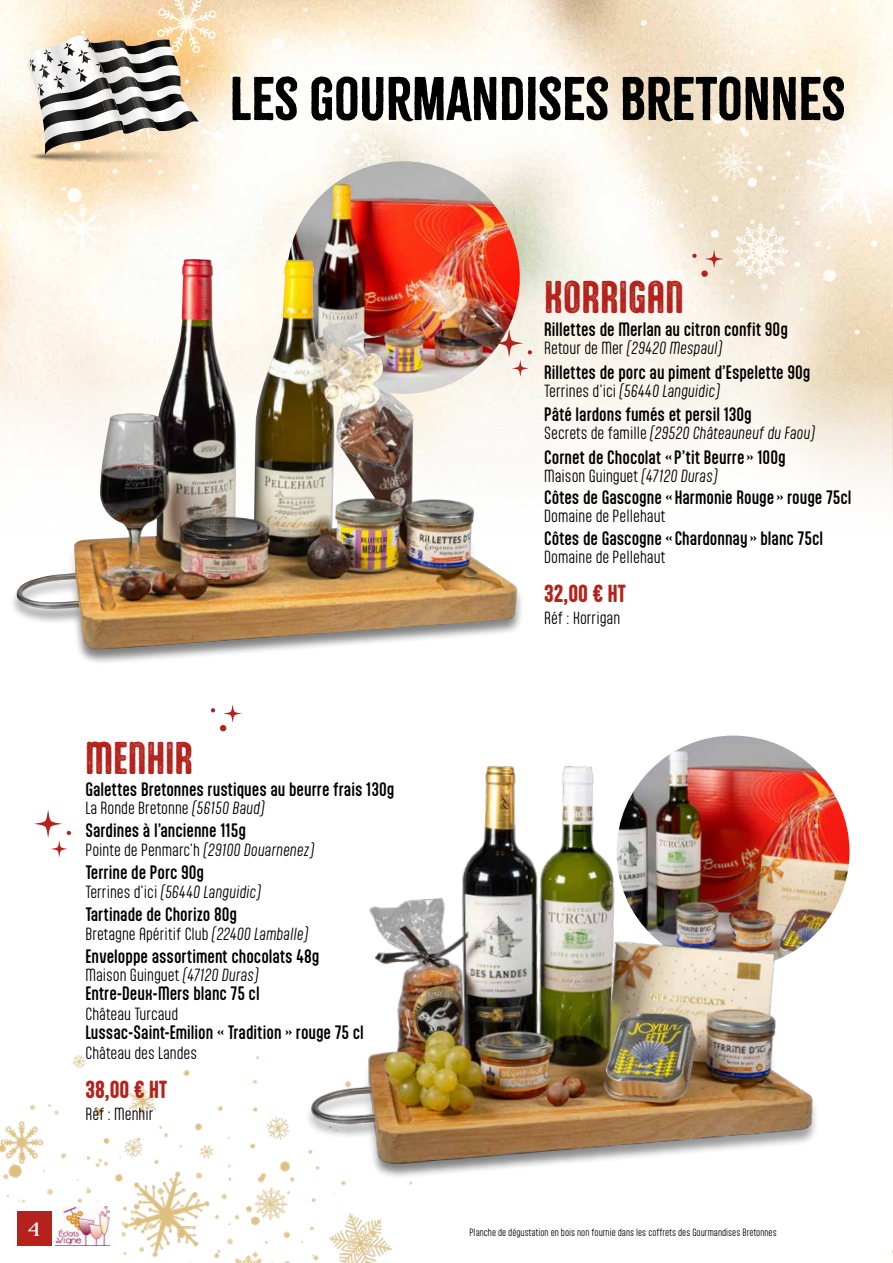
<style>
.page{position:relative;width:893px;height:1263px;background:#fff}
.page>*{position:absolute;margin:0;border:0;box-sizing:border-box;transform-origin:0 0}
.t1{font:54px "Citrus Gothic Rough";color:#000}
.t2{font:39px "Aptly Rust";letter-spacing:.01em;color:#b4221b}
.t3{font:700 21px "Aptly";color:#b4221b}
.t4{font:19.5px "Adorn Serif";color:#fff}
.t5{font:500 16.5px "Aptly";color:#000}
.t6{font:300 15px "Aptly";color:#000}
.t7{font:italic 300 15px "Aptly";color:#000}
.t8{font:300 9px "Aptly";color:#000}
.s1{font-style:italic}
.s2{font-style:normal}
</style>
<div class="page">
<img style="left:0;top:1036px;width:392px;height:227px">
<img style="left:0;top:0;width:537px;height:353px">
<img style="left:570px;top:0;width:322px;height:341px">
<img style="left:892px;top:0;width:1px;height:353px">
<svg style="left:0;top:1203px;width:122px;height:60px"></svg>
<img style="left:56px;top:1206px;width:53px;height:39px">
<div style="left:17px;top:1212px;width:34px;height:34px;background:#b4221b"></div>
<img style="left:287px;top:161px;width:233px;height:233px;border-radius:116px">
<svg style="left:518px;top:329px;width:14px;height:48px"></svg>
<svg style="left:705px;top:250px;width:18px;height:18px"></svg>
<div style="left:701px;top:270px;width:7px;height:7px;background:#b4221b;border-radius:50%"></div>
<svg style="left:692px;top:254px;width:5px;height:4px"></svg>
<svg style="left:34px;top:810px;width:37px;height:47px"></svg>
<svg style="left:211px;top:704px;width:31px;height:27px"></svg>
<svg style="left:27px;top:36px;width:151px;height:66px"></svg>
<img style="left:122px;top:40px;width:29px;height:88px">
<img style="left:73px;top:36px;width:33px;height:44px">
<img style="left:81px;top:38px;width:41px;height:95px">
<svg style="left:27px;top:149px;width:162px;height:14px;background:#e4cdab"></svg>
<div style="left:9px;top:530px;width:516px;height:136px;background:#000;opacity:.5"></div>
<img style="left:15px;top:260px;width:503px;height:390px">
<img style="left:258px;top:735px;width:592px;height:457px">
<h1 class="t1" style="left:230px;top:65px;width:617px">LES GOURMANDISES BRETONNES</h1>
<p class="t4" style="left:28px;top:1215px;width:15px">4</p>
<h2 class="t2" style="left:86px;top:733px;width:109px">MENHIR</h2>
<p class="t5" style="left:85px;top:779px;width:310px">Galettes Bretonnes rustiques au beurre frais 130g</p>
<p class="t6" style="left:85px;top:799px;width:181px">La Ronde Bretonne <span class="s1">(56150 Baud)</span></p>
<p class="t5" style="left:85px;top:820px;width:162px">Sardines à l’ancienne 115g</p>
<p class="t6" style="left:85px;top:841px;width:231px">Pointe de Penmarc’h <span class="s1">(29100 Douarnenez)</span></p>
<p class="t5" style="left:85px;top:862px;width:120px">Terrine de Porc 90g</p>
<p class="t7" style="left:85px;top:883px;width:177px"><span class="s2">Terrines d’ici</span> (56440 Languidic)</p>
<p class="t5" style="left:85px;top:904px;width:153px">Tartinade de Chorizo 80g</p>
<p class="t6" style="left:85px;top:925px;width:225px">Bretagne Apéritif Club <span class="s1">(22400 Lamballe)</span></p>
<p class="t5" style="left:85px;top:946px;width:235px">Enveloppe assortiment chocolats 48g</p>
<p class="t6" style="left:85px;top:965px;width:175px">Maison Guinguet <span class="s1">(47120 Duras)</span></p>
<p class="t5" style="left:85px;top:983px;width:176px">Entre-Deux-Mers blanc 75 cl</p>
<p class="t6" style="left:85px;top:1004px;width:94px">Château Turcaud</p>
<p class="t5" style="left:85px;top:1022px;width:280px">Lussac-Saint-Emilion « Tradition » rouge 75 cl</p>
<p class="t6" style="left:85px;top:1043px;width:113px">Château des Landes</p>
<p class="t3" style="left:85px;top:1077px;width:84px">38,00 € HT</p>
<p class="t6" style="left:85px;top:1104px;width:70px">Réf : Menhir</p>
<h2 class="t2" style="left:544px;top:273px;width:141px">KORRIGAN</h2>
<p class="t5" style="left:544px;top:319px;width:245px">Rillettes de Merlan au citron confit 90g</p>
<p class="t7" style="left:544px;top:338px;width:180px"><span class="s2">Retour de Mer</span> (29420 Mespaul)</p>
<p class="t5" style="left:544px;top:361px;width:268px">Rillettes de porc au piment d’Espelette 90g</p>
<p class="t7" style="left:544px;top:381px;width:177px"><span class="s2">Terrines d’ici</span> (56440 Languidic)</p>
<p class="t5" style="left:544px;top:404px;width:209px">Pâté lardons fumés et persil 130g</p>
<p class="t7" style="left:544px;top:424px;width:273px"><span class="s2">Secrets de famille</span> (29520 Châteauneuf du Faou)</p>
<p class="t5" style="left:544px;top:447px;width:243px">Cornet de Chocolat « P’tit Beurre » 100g</p>
<p class="t6" style="left:544px;top:466px;width:175px">Maison Guinguet <span class="s1">(47120 Duras)</span></p>
<p class="t5" style="left:544px;top:487px;width:309px">Côtes de Gascogne « Harmonie Rouge » rouge 75cl</p>
<p class="t6" style="left:544px;top:507px;width:123px">Domaine de Pellehaut</p>
<p class="t5" style="left:544px;top:528px;width:280px">Côtes de Gascogne « Chardonnay » blanc 75cl</p>
<p class="t6" style="left:544px;top:547px;width:123px">Domaine de Pellehaut</p>
<p class="t3" style="left:544px;top:581px;width:84px">32,00 € HT</p>
<p class="t6" style="left:544px;top:608px;width:77px">Réf : Korrigan</p>
<p class="t8" style="left:469px;top:1227px;width:309px">Planche de dégustation en bois non fournie dans les coffrets des Gourmandises Bretonnes</p>
</div>
